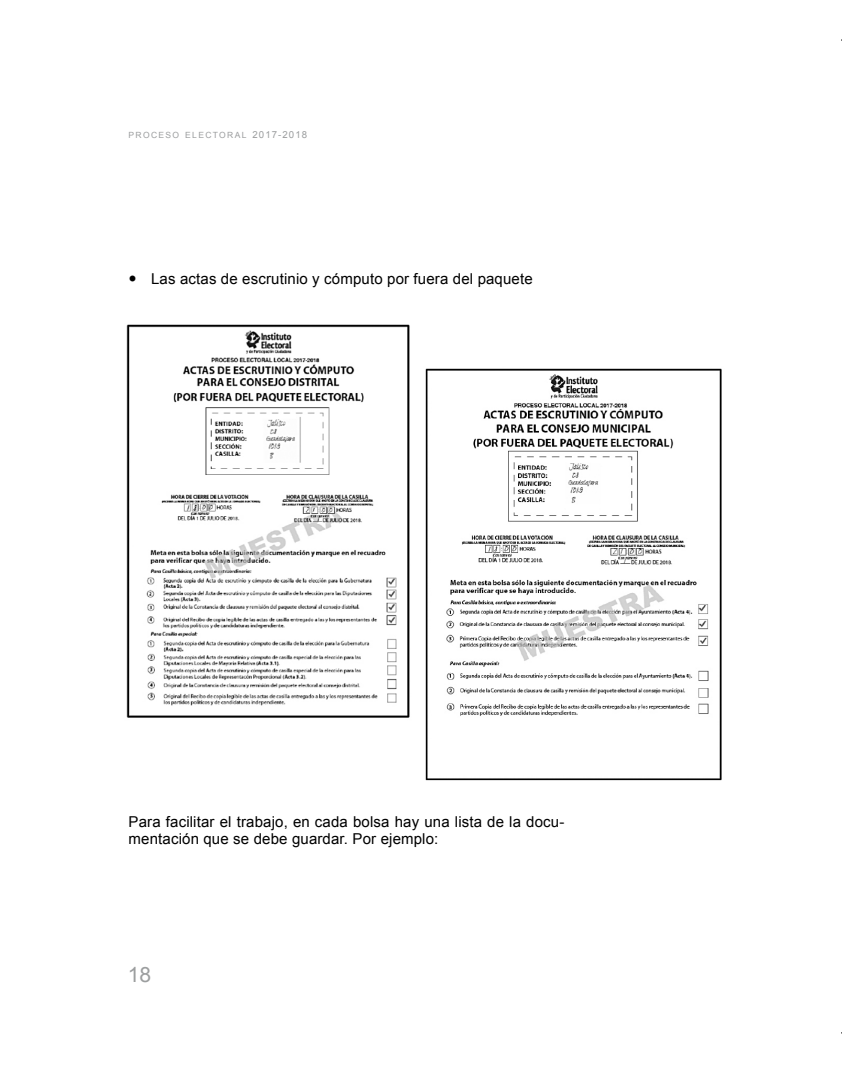
<style>
.page{position:relative;width:842px;height:1073px;background:#fff}
.page>*{position:absolute;margin:0;border:0;box-sizing:border-box;transform-origin:0 0}
.t1{font:21.12px "Arial";color:#9c9e9f}
.t2{font:15px/17.5px "Arial";letter-spacing:.01em;color:#000}
.t3{font:8.5px "Arial";letter-spacing:.155em;color:#9c9e9f}
.s1{font-size:9.62px}
</style>
<div class="page">
<img style="left:126px;top:324px;width:284px;height:394px">
<img style="left:425px;top:368px;width:297px;height:413px">
<p class="t3" style="left:129px;top:130px;width:180px">PROCESO ELECTORAL <span class="s1">2017-2018</span></p>
<p class="t2" style="left:151px;top:270px;width:383px">Las actas de escrutinio y cómputo por fuera del paquete</p>
<p class="t2" style="left:129px;top:812px;width:437px">Para facilitar el trabajo, en cada bolsa hay una lista de la docu&shy;mentación que se debe guardar. Por ejemplo:</p>
<h1 class="t1" style="left:128px;top:962px;width:25px">18</h1>
</div>
